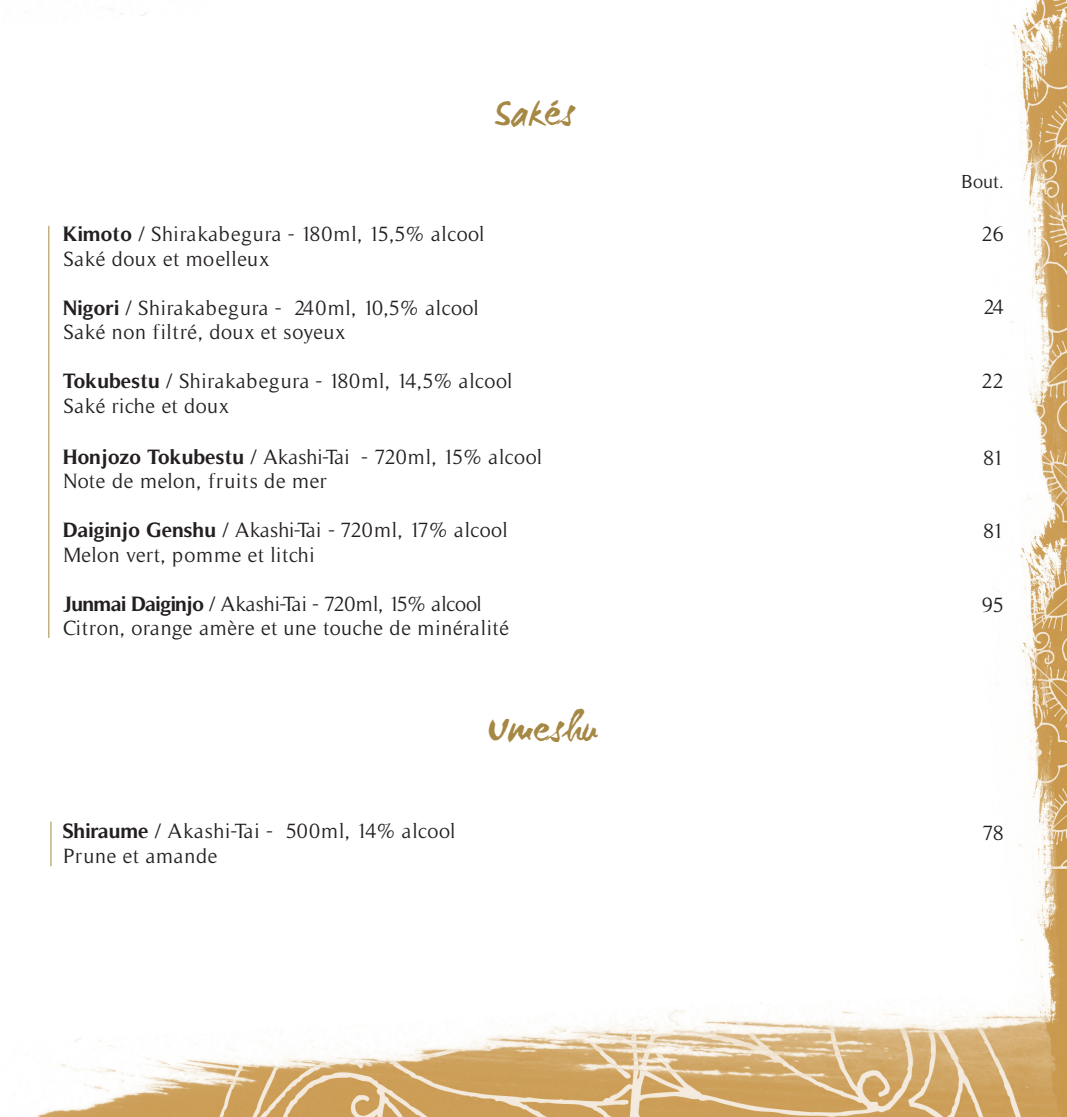
<style>
.page{position:relative;width:1067px;height:1117px;background:#fff}
.page>*{position:absolute;margin:0;border:0;box-sizing:border-box;transform-origin:0 0}
.t1{font:38.5px "WC Mano Negra Bta";color:#a68845}
.t2{font:21px "Timeless";letter-spacing:.025em;color:#231f20}
.t3{font:21px "Timeless";color:#231f20}
.t4{font:21px "Timeless";letter-spacing:-.005em;color:#231f20}
.t5{font:19.25px "Timeless";color:#231f20}
.s1{font-weight:700}
.s2{font-style:italic}
</style>
<div class="page">
<img style="left:37px;top:0;width:1030px;height:1116px">
<hr style="left:48px;top:226px;width:1px;height:411px;background:#a68845">
<hr style="left:50px;top:821px;width:1px;height:45px;background:#a68845">
<p class="t1" style="left:493px;top:89px;width:83px">Sakés</p>
<p class="t2" style="left:63px;top:222px;width:423px"><span class="s1">Kimoto</span> / Shirakabegura - 180ml, 15,5% alcool</p>
<p class="t2" style="left:63px;top:247px;width:208px">Saké doux et moelleux</p>
<p class="t2" style="left:63px;top:296px;width:417px"><span class="s1">Nigori</span> / Shirakabegura - 240ml, 10,5% alcool</p>
<p class="t2" style="left:63px;top:320px;width:284px">Saké non filtré, doux et soyeux</p>
<p class="t2" style="left:63px;top:369px;width:451px"><span class="s1">Tokubestu</span> / Shirakabegura - 180ml, 14,5% alcool</p>
<p class="t2" style="left:63px;top:394px;width:168px">Saké riche et doux</p>
<p class="t3" style="left:63px;top:444px;width:480px"><span class="s1">Honjozo Tokubestu</span> / Akashi-Tai - 720ml, 15% alcool</p>
<p class="t2" style="left:63px;top:469px;width:265px">Note de melon, fruits de mer</p>
<p class="t3" style="left:63px;top:518px;width:446px"><span class="s1">Daiginjo Genshu</span> / Akashi-Tai <span class="s2">-</span> 720ml, 17% alcool</p>
<p class="t2" style="left:63px;top:542px;width:253px">Melon vert, pomme et litchi</p>
<p class="t4" style="left:63px;top:591px;width:420px"><span class="s1">Junmai Daiginjo</span> / Akashi-Tai - 720ml, 15% alcool</p>
<p class="t2" style="left:63px;top:616px;width:448px">Citron, orange amère et une touche de minéralité</p>
<p class="t2" style="left:63px;top:819px;width:394px"><span class="s1">Shiraume</span> / Akashi-Tai - 500ml, 14% alcool</p>
<p class="t2" style="left:63px;top:843px;width:156px">Prune et amande</p>
<p class="t1" style="left:486px;top:704px;width:113px">Umeshu</p>
<p class="t5" style="left:961px;top:171px;width:44px">Bout.</p>
<p class="t2" style="left:981px;top:222px;width:24px">26</p>
<p class="t2" style="left:984px;top:295px;width:21px">24</p>
<p class="t2" style="left:981px;top:369px;width:24px">22</p>
<p class="t2" style="left:983px;top:446px;width:22px">81</p>
<p class="t2" style="left:983px;top:519px;width:22px">81</p>
<p class="t2" style="left:981px;top:593px;width:24px">95</p>
<p class="t2" style="left:982px;top:820px;width:23px">78</p>
</div>
